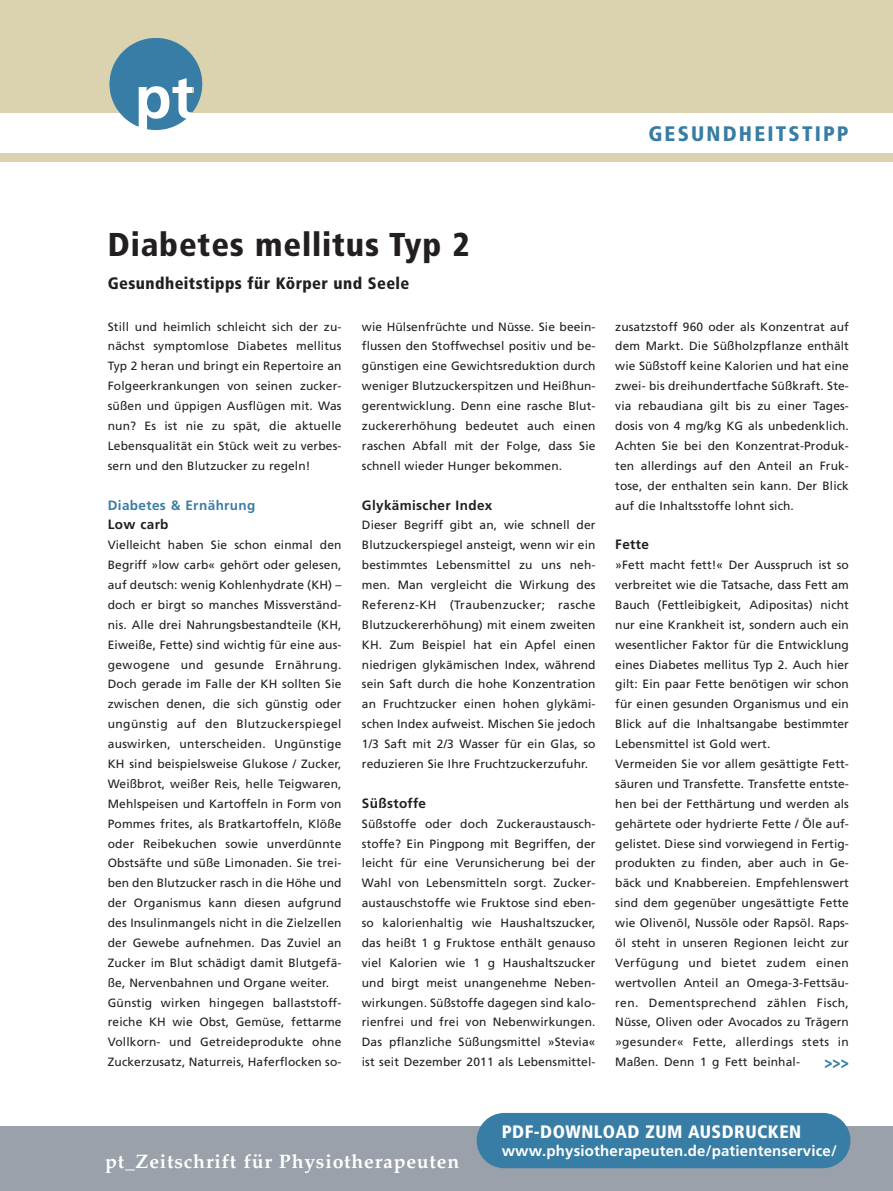
<style>
.page{position:relative;width:893px;height:1191px;background:#fff}
.page>*{position:absolute;margin:0;border:0;box-sizing:border-box;transform-origin:0 0}
.t1{font:900 condensed 33px "Frutiger LT Pro";letter-spacing:.025em;color:#231f20}
.t2{font:900 condensed 21px "Frutiger LT Pro";letter-spacing:.105em;color:#387da5}
.t3{font:700 19.5px "Palatino LT Std";letter-spacing:.04em;color:#fff}
.t4{font:900 condensed 18px "Frutiger LT Pro";letter-spacing:.025em;color:#fff}
.t5{font:900 16.8px "Palatino LT Std";color:#387da5;scale:.8 1}
.t6{font:900 condensed 16.5px "Frutiger LT Pro";letter-spacing:.025em;color:#231f20}
.t7{font:700 15px "Frutiger LT Pro";letter-spacing:.01em;color:#fff}
.t8{font:700 13.5px "Frutiger LT Pro";letter-spacing:.03em;color:#231f20}
.t9{font:700 13.5px "Frutiger LT Pro";letter-spacing:.03em;color:#387da5}
.t10{font:12px/19.8px "Frutiger LT Pro";letter-spacing:.01em;color:#231f20;text-align:justify}
</style>
<div class="page">
<div style="left:0;top:0;width:893px;height:162px;background:#dbd2b0"></div>
<div style="left:0;top:113px;width:893px;height:40px;background:#fff"></div>
<div style="left:0;top:1126px;width:893px;height:65px;background:#9aa1aa"></div>
<div style="left:477px;top:1113px;width:373px;height:55px;background:#387da5;border-radius:28px"></div>
<img style="left:109px;top:38px;width:93px;height:92px">
<h2 class="t2" style="left:648px;top:127px;width:202px">GESUNDHEITSTIPP</h2>
<h1 class="t1" style="left:108px;top:233px;width:363px">Diabetes mellitus Typ 2</h1>
<h3 class="t6" style="left:108px;top:277px;width:303px">Gesundheitstipps für Körper und Seele</h3>
<p class="t10" style="left:108px;top:318px;width:235px">Still und heimlich schleicht sich der zu&shy;nächst symptomlose Diabetes mellitus Typ 2 heran und bringt ein Repertoire an Folgeerkrankungen von seinen zucker&shy;süßen und üppigen Ausflügen mit. Was nun? Es ist nie zu spät, die aktuelle Lebensqualität ein Stück weit zu verbes&shy;sern und den Blutzucker zu regeln!</p>
<p class="t9" style="left:108px;top:500px;width:149px">Diabetes &amp; Ernährung</p>
<p class="t8" style="left:108px;top:520px;width:62px">Low carb</p>
<p class="t10" style="left:108px;top:536px;width:235px;text-align:left">Vielleicht haben Sie schon einmal den Begriff »low carb« gehört oder gelesen, auf deutsch: wenig Kohlenhydrate (KH) – doch er birgt so manches Missverständ&shy;nis. Alle drei Nahrungsbestandteile (KH, Eiweiße, Fette) sind wichtig für eine aus&shy;gewogene und gesunde Ernährung.<br>Doch gerade im Falle der KH sollten Sie zwischen denen, die sich günstig oder ungünstig auf den Blutzuckerspiegel auswirken, unterscheiden. Ungünstige KH sind beispielsweise Glukose / Zucker, Weißbrot, weißer Reis, helle Teigwaren, Mehlspeisen und Kartoffeln in Form von Pommes frites, als Bratkartoffeln, Klöße oder Reibekuchen sowie unverdünnte Obstsäfte und süße Limonaden. Sie trei&shy;ben den Blutzucker rasch in die Höhe und der Organismus kann diesen aufgrund des Insulinmangels nicht in die Zielzellen der Gewebe aufnehmen. Das Zuviel an Zucker im Blut schädigt damit Blutgefä&shy;ße, Nervenbahnen und Organe weiter.<br>Günstig wirken hingegen ballaststoff&shy;reiche KH wie Obst, Gemüse, fettarme Vollkorn- und Getreideprodukte ohne Zuckerzusatz, Naturreis, Haferflocken so-</p>
<p class="t10" style="left:362px;top:318px;width:235px">wie Hülsenfrüchte und Nüsse. Sie beein&shy;flussen den Stoffwechsel positiv und be&shy;günstigen eine Gewichtsreduktion durch weniger Blutzuckerspitzen und Heißhun&shy;gerentwicklung. Denn eine rasche Blut&shy;zuckererhöhung bedeutet auch einen raschen Abfall mit der Folge, dass Sie schnell wieder Hunger bekommen.</p>
<p class="t8" style="left:362px;top:500px;width:132px">Glykämischer Index</p>
<p class="t10" style="left:362px;top:516px;width:235px">Dieser Begriff gibt an, wie schnell der Blutzuckerspiegel ansteigt, wenn wir ein bestimmtes Lebensmittel zu uns neh&shy;men. Man vergleicht die Wirkung des Referenz-KH (Traubenzucker; rasche Blutzuckererhöhung) mit einem zweiten KH. Zum Beispiel hat ein Apfel einen niedrigen glykämischen Index, während sein Saft durch die hohe Konzentration an Fruchtzucker einen hohen glykämi&shy;schen Index aufweist. Mischen Sie jedoch 1/3 Saft mit 2/3 Wasser für ein Glas, so reduzieren Sie Ihre Fruchtzuckerzufuhr.</p>
<p class="t8" style="left:362px;top:798px;width:66px">Süßstoffe</p>
<p class="t10" style="left:362px;top:814px;width:235px">Süßstoffe oder doch Zuckeraustausch&shy;stoffe? Ein Pingpong mit Begriffen, der leicht für eine Verunsicherung bei der Wahl von Lebensmitteln sorgt. Zucker&shy;austauschstoffe wie Fruktose sind eben&shy;so kalorienhaltig wie Haushaltszucker, das heißt 1 g Fruktose enthält genauso viel Kalorien wie 1 g Haushaltszucker und birgt meist unangenehme Neben&shy;wirkungen. Süßstoffe dagegen sind kalo&shy;rienfrei und frei von Nebenwirkungen.<br>Das pflanzliche Süßungsmittel »Stevia« ist seit Dezember 2011 als Lebensmittel-</p>
<p class="t10" style="left:615px;top:318px;width:235px">zusatzstoff 960 oder als Konzentrat auf dem Markt. Die Süßholzpflanze enthält wie Süßstoff keine Kalorien und hat eine zwei- bis dreihundertfache Süßkraft. Ste&shy;via rebaudiana gilt bis zu einer Tages&shy;dosis von 4 mg/kg KG als unbedenklich.<br>Achten Sie bei den Konzentrat-Produk&shy;ten allerdings auf den Anteil an Fruk&shy;tose, der enthalten sein kann. Der Blick auf die Inhaltsstoffe lohnt sich.</p>
<p class="t8" style="left:615px;top:540px;width:35px">Fette</p>
<p class="t10" style="left:615px;top:556px;width:235px;text-align:left">»Fett macht fett!« Der Ausspruch ist so verbreitet wie die Tatsache, dass Fett am Bauch (Fettleibigkeit, Adipositas) nicht nur eine Krankheit ist, sondern auch ein wesentlicher Faktor für die Entwicklung eines Diabetes mellitus Typ 2. Auch hier gilt: Ein paar Fette benötigen wir schon für einen gesunden Organismus und ein Blick auf die Inhaltsangabe bestimmter Lebensmittel ist Gold wert.<br>Vermeiden Sie vor allem gesättigte Fett&shy;säuren und Transfette. Transfette entste&shy;hen bei der Fetthärtung und werden als gehärtete oder hydrierte Fette / Öle auf&shy;gelistet. Diese sind vorwiegend in Fertig&shy;produkten zu finden, aber auch in Ge&shy;bäck und Knabbereien. Empfehlenswert sind dem gegenüber ungesättigte Fette wie Olivenöl, Nussöle oder Rapsöl. Raps&shy;öl steht in unseren Regionen leicht zur Verfügung und bietet zudem einen wertvollen Anteil an Omega-3-Fettsäu&shy;ren. Dementsprechend zählen Fisch, Nüsse, Oliven oder Avocados zu Trägern »gesunder« Fette, allerdings stets in Maßen. Denn 1 g Fett beinhal-</p>
<h3 class="t5" style="left:824px;top:1055px;width:32px">&gt;&gt;&gt;</h3>
<h3 class="t3" style="left:105px;top:1154px;width:356px">pt_Zeitschrift für Physiotherapeuten</h3>
<h3 class="t4" style="left:502px;top:1125px;width:301px">PDF-DOWNLOAD ZUM AUSDRUCKEN</h3>
<p class="t7" style="left:502px;top:1145px;width:337px">www.physiotherapeuten.de/patientenservice/</p>
</div>
